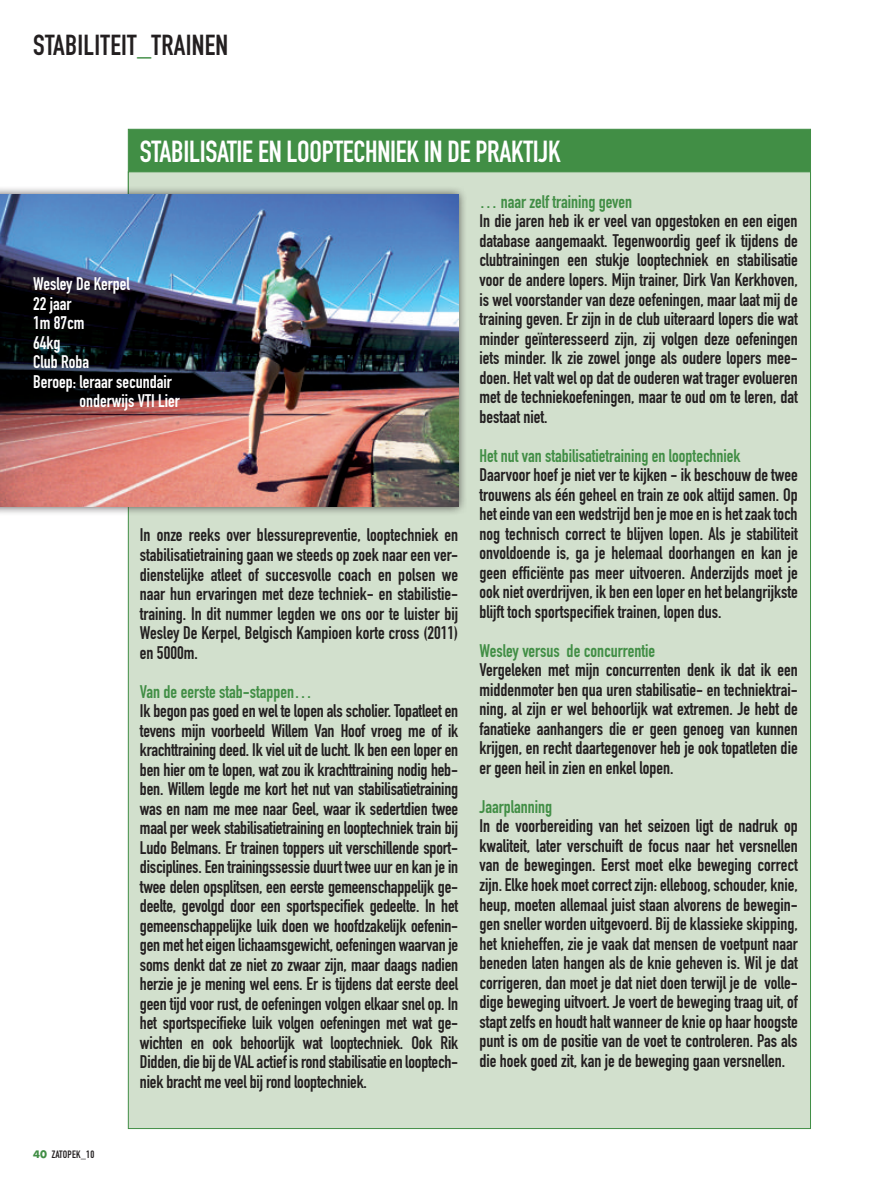
<style>
.page{position:relative;width:875px;height:1194px;background:#fff}
.page>*{position:absolute;margin:0;border:0;box-sizing:border-box;transform-origin:0 0}
.Titre_encadré{font:30px "DIN Engschrift Alternate";letter-spacing:-.01em;color:#fff}
.t1{font:28.5px "DIN Engschrift Alternate";letter-spacing:.01em;color:#231f20}
.Texte_encadré{font:18px/19.5px "DIN Engschrift";color:#231f20;text-align:justify}
.Texte_encadré-2{font:18px "DIN Engschrift";color:#418e45}
.Texte_encadré-3{font:18px/19.5px "DIN Engschrift";color:#fff}
.t2{font:10.5px "DIN Engschrift Alternate";letter-spacing:.02em;color:#231f20}
.s1{color:#418e45}
.s2{font-family:"Futura";font-weight:700;font-size:10.05px;color:#418e45}
.s3{font-family:"DIN Engschrift"}
</style>
<div class="page">
<div style="left:128px;top:129px;width:682px;height:288px;background:#418e45;border:1px solid #418e45"></div>
<div style="left:128px;top:171px;width:682px;height:957px;background:#d2e0cd;border:1px solid #418e45"></div>
<div style="left:0;top:185px;width:467px;height:330px;background:#231f20;opacity:.75"></div>
<img style="left:0;top:194px;width:458px;height:312px">
<p class="t1" style="left:33px;top:28px;width:196px">STABILITEIT<span class="s1">_</span>TRAINEN</p>
<p class="Titre_encadré" style="left:140px;top:134px;width:422px">STABILISATIE EN LOOPTECHNIEK IN DE PRAKTIJK</p>
<p class="Texte_encadré-3" style="left:33px;top:274px;width:98px">Wesley De Kerpel</p>
<p class="Texte_encadré-3" style="left:33px;top:293px;width:40px">22 jaar</p>
<p class="Texte_encadré-3" style="left:33px;top:313px;width:53px">1m 87cm</p>
<p class="Texte_encadré-3" style="left:33px;top:332px;width:29px">64kg</p>
<p class="Texte_encadré-3" style="left:33px;top:352px;width:58px">Club Roba</p>
<p class="Texte_encadré-3" style="left:79px;top:371px;width:102px;text-indent:-46px">Beroep: leraar secundair onderwijs VTI Lier</p>
<p class="Texte_encadré" style="left:140px;top:525px;width:319px">In onze reeks over blessurepreventie, looptechniek en stabilisatietraining gaan we steeds op zoek naar een ver&shy;dienstelijke atleet of succesvolle coach en polsen we naar hun ervaringen met deze techniek- en stabilistie&shy;training. In dit nummer legden we ons oor te luister bij Wesley De Kerpel, Belgisch Kampioen korte cross (2011) en 5000m.</p>
<p class="Texte_encadré-2" style="left:140px;top:680px;width:174px">Van de eerste stab-stappen…</p>
<p class="Texte_encadré" style="left:140px;top:701px;width:320px">Ik begon pas goed en wel te lopen als scholier. Topatleet en tevens mijn voorbeeld Willem Van Hoof vroeg me of ik krachttraining deed. Ik viel uit de lucht. Ik ben een loper en ben hier om te lopen, wat zou ik krachttraining nodig heb&shy;ben. Willem legde me kort het nut van stabilisatietraining was en nam me mee naar Geel, waar ik sedertdien twee maal per week stabilisatietraining en looptechniek train bij Ludo Belmans. Er trainen toppers uit verschillende sport&shy;disciplines. Een trainingssessie duurt twee uur en kan je in twee delen opsplitsen, een eerste gemeenschappelijk ge&shy;deelte, gevolgd door een sportspecifiek gedeelte. In het gemeenschappelijke luik doen we hoofdzakelijk oefenin&shy;gen met het eigen lichaamsgewicht, oefeningen waarvan je soms denkt dat ze niet zo zwaar zijn, maar daags nadien herzie je je mening wel eens. Er is tijdens dat eerste deel geen tijd voor rust, de oefeningen volgen elkaar snel op. In het sportspecifieke luik volgen oefeningen met wat ge&shy;wichten en ook behoorlijk wat looptechniek. Ook Rik Didden, die bij de VAL actief is rond stabilisatie en looptech&shy;niek bracht me veel bij rond looptechniek.</p>
<p class="Texte_encadré-2" style="left:479px;top:191px;width:154px">… naar zelf training geven</p>
<p class="Texte_encadré" style="left:479px;top:211px;width:319px">In die jaren heb ik er veel van opgestoken en een eigen database aangemaakt. Tegenwoordig geef ik tijdens de clubtrainingen een stukje looptechniek en stabilisatie voor de andere lopers. Mijn trainer, Dirk Van Kerkhoven, is wel voorstander van deze oefeningen, maar laat mij de training geven. Er zijn in de club uiteraard lopers die wat minder geïnteresseerd zijn, zij volgen deze oefeningen iets minder. Ik zie zowel jonge als oudere lopers mee&shy;doen. Het valt wel op dat de ouderen wat trager evolueren met de techniekoefeningen, maar te oud om te leren, dat bestaat niet.</p>
<p class="Texte_encadré-2" style="left:479px;top:444px;width:262px">Het nut van stabilisatietraining en looptechniek</p>
<p class="Texte_encadré" style="left:479px;top:465px;width:319px">Daarvoor hoef je niet ver te kijken - ik beschouw de twee trouwens als één geheel en train ze ook altijd samen. Op het einde van een wedstrijd ben je moe en is het zaak toch nog technisch correct te blijven lopen. Als je stabiliteit onvoldoende is, ga je helemaal doorhangen en kan je geen efficiënte pas meer uitvoeren. Anderzijds moet je ook niet overdrijven, ik ben een loper en het belangrijkste blijft toch sportspecifiek trainen, lopen dus.</p>
<p class="Texte_encadré-2" style="left:479px;top:639px;width:177px">Wesley versus de concurrentie</p>
<p class="Texte_encadré" style="left:479px;top:660px;width:319px">Vergeleken met mijn concurrenten denk ik dat ik een middenmoter ben qua uren stabilisatie- en techniektrai&shy;ning, al zijn er wel behoorlijk wat extremen. Je hebt de fanatieke aanhangers die er geen genoeg van kunnen krijgen, en recht daartegenover heb je ook topatleten die er geen heil in zien en enkel lopen.</p>
<p class="Texte_encadré-2" style="left:479px;top:795px;width:74px">Jaarplanning</p>
<p class="Texte_encadré" style="left:479px;top:816px;width:319px">In de voorbereiding van het seizoen ligt de nadruk op kwaliteit, later verschuift de focus naar het versnellen van de bewegingen. Eerst moet elke beweging correct zijn. Elke hoek moet correct zijn: elleboog, schouder, knie, heup, moeten allemaal juist staan alvorens de bewegin&shy;gen sneller worden uitgevoerd. Bij de klassieke skipping, het knieheffen, zie je vaak dat mensen de voetpunt naar beneden laten hangen als de knie geheven is. Wil je dat corrigeren, dan moet je dat niet doen terwijl je de volle&shy;dige beweging uitvoert. Je voert de beweging traag uit, of stapt zelfs en houdt halt wanneer de knie op haar hoogste punt is om de positie van de voet te controleren. Pas als die hoek goed zit, kan je de beweging gaan versnellen.</p>
<p class="t2" style="left:33px;top:1147px;width:63px"><span class="s2">40</span> ZATOPEK<span class="s3">_10</span></p>
</div>
